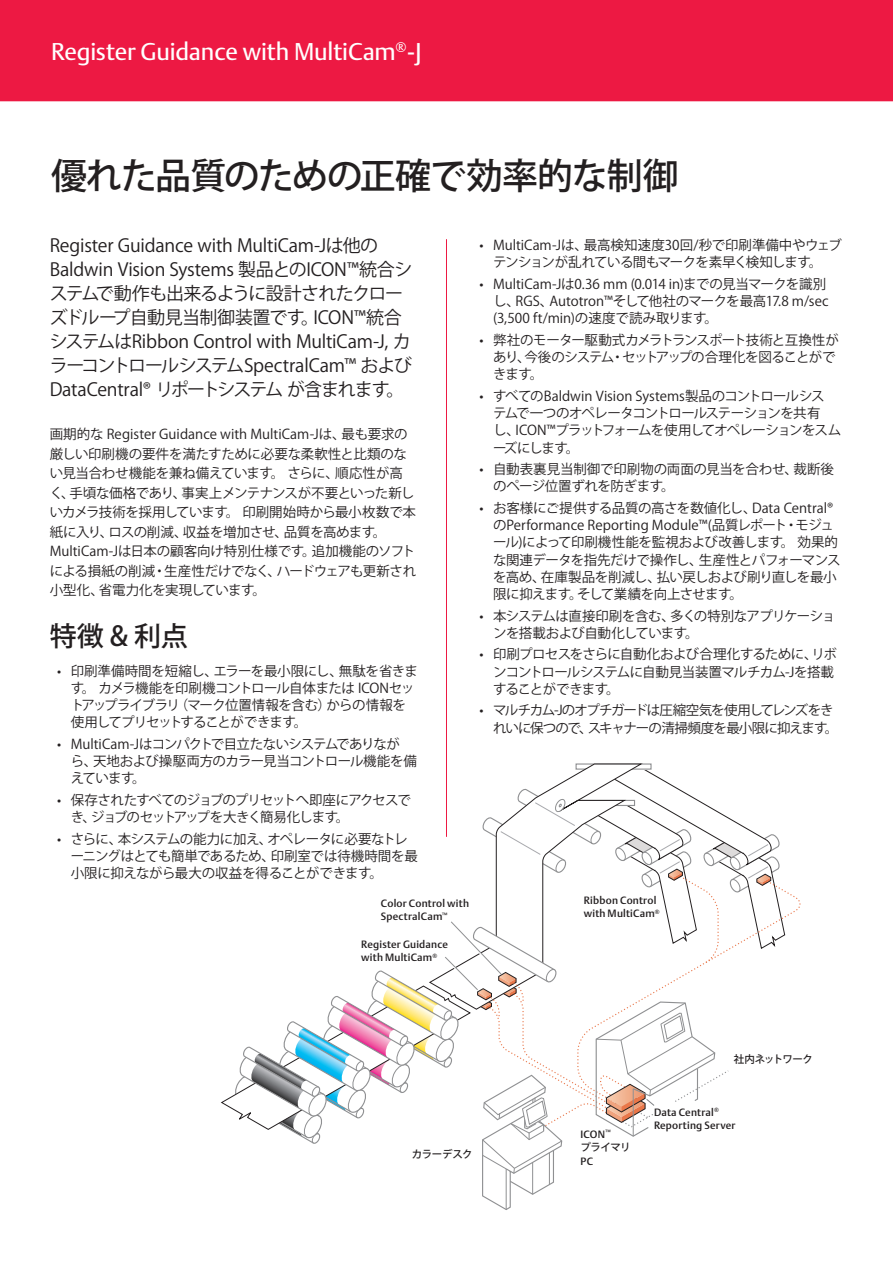
<style>
.page{position:relative;width:893px;height:1263px;background:#fff}
.page>*{position:absolute;margin:0;border:0;box-sizing:border-box;transform-origin:0 0}
.Heading_1{font:500 36px "Koz Go Pro";letter-spacing:-.025em;color:#231f20}
.Heading_2{font:500 27px "Koz Go Pro";color:#231f20}
.Header__Publication{font:24px "DTL Argo T";letter-spacing:-.005em;color:#fff}
.Introduction{font:18px/24px "Koz Go Pro";letter-spacing:-.015em;color:#231f20}
.Copy{font:13.5px/17.2px "Koz Go Pro";letter-spacing:-.03em;color:#231f20}
.Copy-2{font:13.5px/17.2px "Koz Go Pro";letter-spacing:-.05em;color:#231f20}
.Copy-3{font:13.5px/17.2px "Koz Go Pro";letter-spacing:-.005em;color:#231f20}
.Copy-4{font:13.5px/17.2px "Koz Go Pro";letter-spacing:-.07em;color:#231f20}
.Copy-5{font:13.5px/17.2px "Koz Go Pro";letter-spacing:-.08em;color:#231f20}
.Heading_4{font:500 10.5px/13.5px "DTL Argo T";letter-spacing:.02em;color:#231f20}
.Heading_4-2{font:500 10.5px/13.5px "Koz Go Pro";letter-spacing:-.05em;color:#231f20}
.s1{font-family:"DTL Argo T"}
</style>
<div class="page">
<div style="left:0;top:0;width:893px;height:101px;background:#ed1943"></div>
<svg style="left:221px;top:763px;width:564px;height:447px"></svg>
<hr style="left:446px;top:239px;width:1px;height:598px;background:#ed1943">
<p class="Header__Publication" style="left:51px;top:37px;width:372px">Register Guidance with MultiCam<sup>®</sup>-J</p>
<p class="Heading_1" style="left:51px;top:153px;width:629px">優れた品質のための正確で効率的な制御</p>
<p class="Introduction" style="left:50px;top:234px;width:364px">Register Guidance with MultiCam-Jは他のBaldwin Vision Systems 製品とのICON™統合システムで動作も出来るように設計されたクローズドループ自動見当制御装置です。ICON™統合システムはRibbon Control with MultiCam-J, カラーコントロールシステムSpectralCam™ およびDataCentral® リポートシステム が含まれます。</p>
<p class="Copy" style="left:50px;top:425px;width:368px;line-height:19.5px">画期的な Register Guidance with MultiCam-Jは、最も要求の厳しい印刷機の要件を満たすために必要な柔軟性と比類のない見当合わせ機能を兼ね備えています。 さらに、順応性が高く、手頃な価格であり、事実上メンテナンスが不要といった新しいカメラ技術を採用しています。 印刷開始時から最小枚数で本紙に入り、ロスの削減、収益を増加させ、品質を高めます。MultiCam-Jは日本の顧客向け特別仕様です。追加機能のソフトによる損紙の削減・生産性だけでなく、ハードウェアも更新され小型化、省電力化を実現しています。</p>
<p class="Heading_2" style="left:50px;top:618px;width:139px">特徴 &amp; 利点</p>
<p class="Copy" style="left:71px;top:662px;width:349px;text-indent:-14px">• 印刷準備時間を短縮し、エラーを最小限にし、無駄を省きます。 カメラ機能を印刷機コントロール自体または ICONセットアップライブラリ（マーク位置情報を含む）からの情報を使用してプリセットすることができます。</p>
<p class="Copy" style="left:71px;top:736px;width:348px;text-indent:-14px">• MultiCam-Jはコンパクトで目立たないシステムでありなが<br>ら、天地および操駆両方のカラー見当コントロール機能を備えています。</p>
<p class="Copy-5" style="left:71px;top:792px;width:342px;text-indent:-14px">• 保存されたすべてのジョブのプリセットへ即座にアクセスでき、ジョブのセットアップを大きく簡易化します。</p>
<p class="Copy" style="left:71px;top:830px;width:349px;text-indent:-14px">• さらに、本システムの能力に加え、オペレータに必要なトレーニングはとても簡単であるため、印刷室では待機時間を最小限に抑えながら最大の収益を得ることができます。</p>
<p class="Heading_4" style="left:381px;top:896px;width:90px">Color Control with</p>
<p class="Heading_4" style="left:381px;top:910px;width:68px">SpectralCam<sup>™</sup></p>
<p class="Heading_4" style="left:361px;top:937px;width:88px">Register Guidance with MultiCam<sup>®</sup></p>
<p class="Copy" style="left:479px;top:237px;width:364px;text-align:center">• MultiCam-Jは、最高検知速度30回/秒で印刷準備中やウェブテンションが乱れている間もマークを素早く検知します。</p>
<p class="Copy-3" style="left:493px;top:276px;width:337px;text-indent:-14px">• MultiCam-Jは0.36 mm (0.014 in)までの見当マークを識別し、RGS、Autotron™そして他社のマークを最高17.8 m/sec (3,500 ft/min)の速度で読み取ります。</p>
<p class="Copy-2" style="left:493px;top:332px;width:347px;text-indent:-14px">• 弊社のモーター駆動式カメラトランスポート技術と互換性があり、今後のシステム・セットアップの合理化を図ることができます。</p>
<p class="Copy" style="left:493px;top:388px;width:350px;text-indent:-14px">• すべてのBaldwin Vision Systems製品のコントロールシステムで一つのオペレータコントロールステーションを共有<br>し、ICON™プラットフォームを使用してオペレーションをスムーズにします。</p>
<p class="Copy" style="left:493px;top:461px;width:342px;text-indent:-14px">• 自動表裏見当制御で印刷物の両面の見当を合わせ、裁断後のページ位置ずれを防ぎます。</p>
<p class="Copy" style="left:493px;top:500px;width:349px;text-indent:-14px">• お客様にご提供する品質の高さを数値化し、Data Central®のPerformance Reporting Module™(品質レポート・モジュール)によって印刷機性能を監視および改善します。 効果的な関連データを指先だけで操作し、生産性とパフォーマンスを高め、在庫製品を削減し、払い戻しおよび刷り直しを最小限に抑えます。そして業績を向上させます。</p>
<p class="Copy" style="left:493px;top:607px;width:344px;text-indent:-14px">• 本システムは直接印刷を含む、多くの特別なアプリケーションを搭載および自動化しています。</p>
<p class="Copy-2" style="left:493px;top:646px;width:346px;text-indent:-14px">• 印刷プロセスをさらに自動化および合理化するために、リボンコントロールシステムに自動見当装置マルチカム-Jを搭載することができます。</p>
<p class="Copy-4" style="left:493px;top:702px;width:347px;text-indent:-14px">• マルチカム-Jのオプチガードは圧縮空気を使用してレンズをきれいに保つので、スキャナーの清掃頻度を最小限に抑えます。</p>
<p class="Heading_4" style="left:584px;top:893px;width:78px">Ribbon Control with MultiCam<sup>®</sup></p>
<p class="Heading_4-2" style="left:412px;top:1147px;width:62px">カラーデスク</p>
<p class="Heading_4-2" style="left:581px;top:1128px;width:52px"><span class="s1">ICON</span><sup>™<br></sup>プライマリ</p>
<p class="Heading_4" style="left:581px;top:1154px;width:14px">PC</p>
<p class="Heading_4-2" style="left:734px;top:1052px;width:81px">社内ネットワーク</p>
<p class="Heading_4" style="left:654px;top:1105px;width:83px">Data Central<sup>®<br></sup>Reporting Server</p>
</div>
